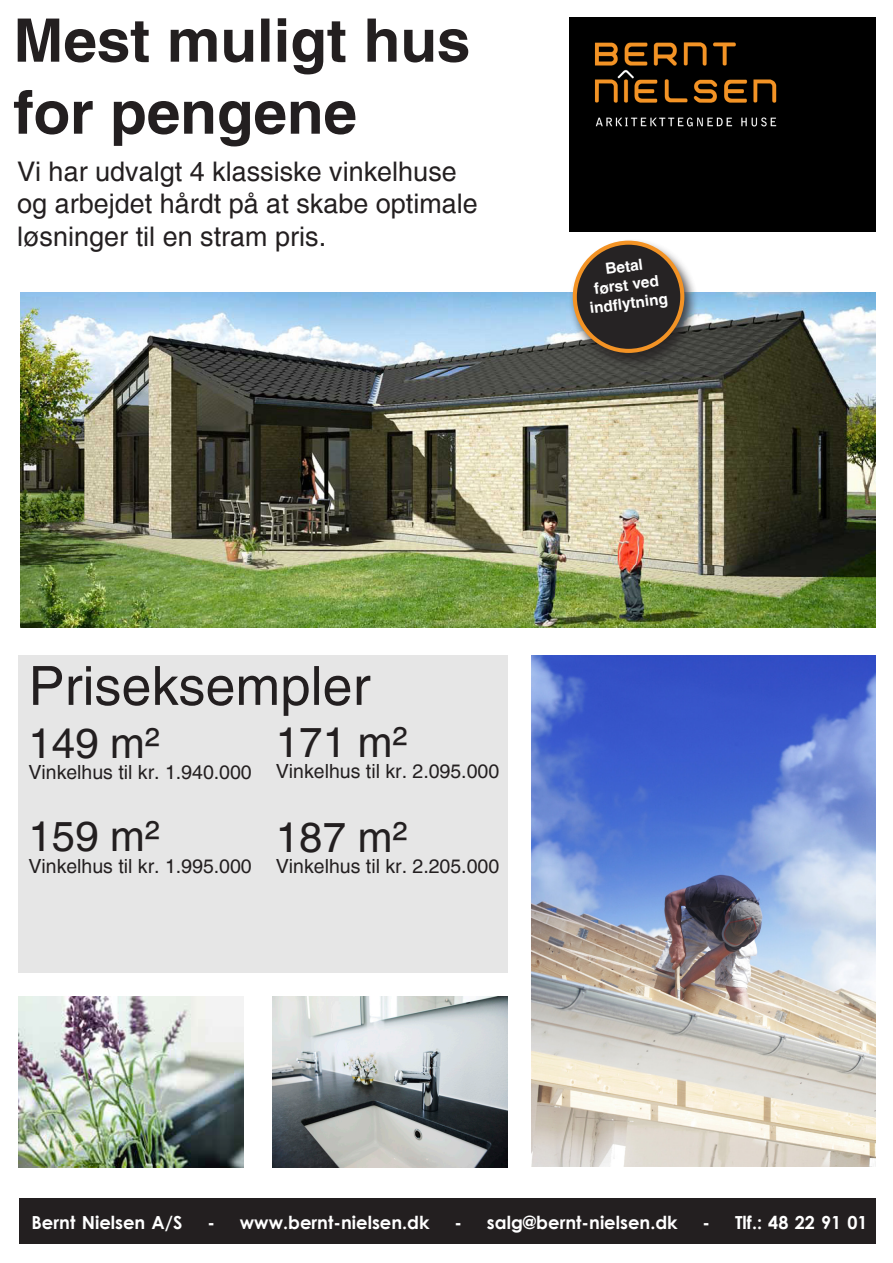
<style>
.page{position:relative;width:893px;height:1263px;background:#fff}
.page>*{position:absolute;margin:0;border:0;box-sizing:border-box;transform-origin:0 0}
.t1{font:700 60px "Helvetica";color:#231f20}
.t2{font:54px "Helvetica";color:#231f20}
.t3{font:42px "Helvetica";color:#231f20}
.t4{font:27px "Helvetica";color:#231f20}
.t5{font:19.5px "Helvetica";color:#231f20}
.t6{font:700 18px "Century Gothic";color:#fff}
.t7{font:700 15.45px "Helvetica";color:#fff}
</style>
<div class="page">
<div style="left:18px;top:655px;width:489px;height:317px;background:#e6e6e6"></div>
<img style="left:531px;top:655px;width:344px;height:511px">
<div style="left:20px;top:1198px;width:856px;height:46px;background:#231f20"></div>
<img style="left:570px;top:18px;width:306px;height:213px">
<img style="left:20px;top:292px;width:855px;height:335px">
<img style="left:18px;top:996px;width:226px;height:171px">
<img style="left:272px;top:996px;width:235px;height:171px">
<div style="left:568px;top:238px;width:131px;height:132px;background:#231f20;opacity:.8"></div>
<div style="left:575px;top:243px;width:107px;height:108px;background:#262324;border-radius:50%"></div>
<div style="left:573px;top:241px;width:111px;height:112px;border:4px solid #f39325;border-radius:50%"></div>
<p class="t1" style="left:14px;top:4px;width:458px">Mest muligt hus</p>
<p class="t1" style="left:14px;top:76px;width:345px">for pengene</p>
<p class="t4" style="left:17px;top:156px;width:441px">Vi har udvalgt 4 klassiske vinkelhuse</p>
<p class="t4" style="left:17px;top:188px;width:462px">og arbejdet hårdt på at skabe optimale</p>
<p class="t4" style="left:17px;top:221px;width:311px">løsninger til en stram pris.</p>
<p class="t7" style="left:604px;top:259px;width:39px;rotate:-7deg">Betal</p>
<p class="t7" style="left:593px;top:279px;width:66px;rotate:-7deg">først ved</p>
<p class="t7" style="left:589px;top:298px;width:80px;rotate:-7deg">indflytning</p>
<p class="t2" style="left:28px;top:654px;width:344px">Priseksempler</p>
<p class="t3" style="left:28px;top:719px;width:132px">149 m²</p>
<p class="t3" style="left:276px;top:718px;width:132px">171 m²</p>
<p class="t5" style="left:28px;top:761px;width:225px">Vinkelhus til kr. 1.940.000</p>
<p class="t3" style="left:28px;top:812px;width:132px">159 m²</p>
<p class="t5" style="left:276px;top:759px;width:225px">Vinkelhus til kr. 2.095.000</p>
<p class="t3" style="left:276px;top:813px;width:132px">187 m²</p>
<p class="t5" style="left:28px;top:854px;width:225px">Vinkelhus til kr. 1.995.000</p>
<p class="t5" style="left:276px;top:854px;width:225px">Vinkelhus til kr. 2.205.000</p>
<p class="t6" style="left:32px;top:1208px;width:153px">Bernt Nielsen A/S</p>
<p class="t6" style="left:207px;top:1208px;width:224px">- www.bernt-nielsen.dk</p>
<p class="t6" style="left:454px;top:1208px;width:225px">- salg@bernt-nielsen.dk</p>
<p class="t6" style="left:703px;top:1208px;width:166px">- Tlf.: 48 22 91 01</p>
</div>
